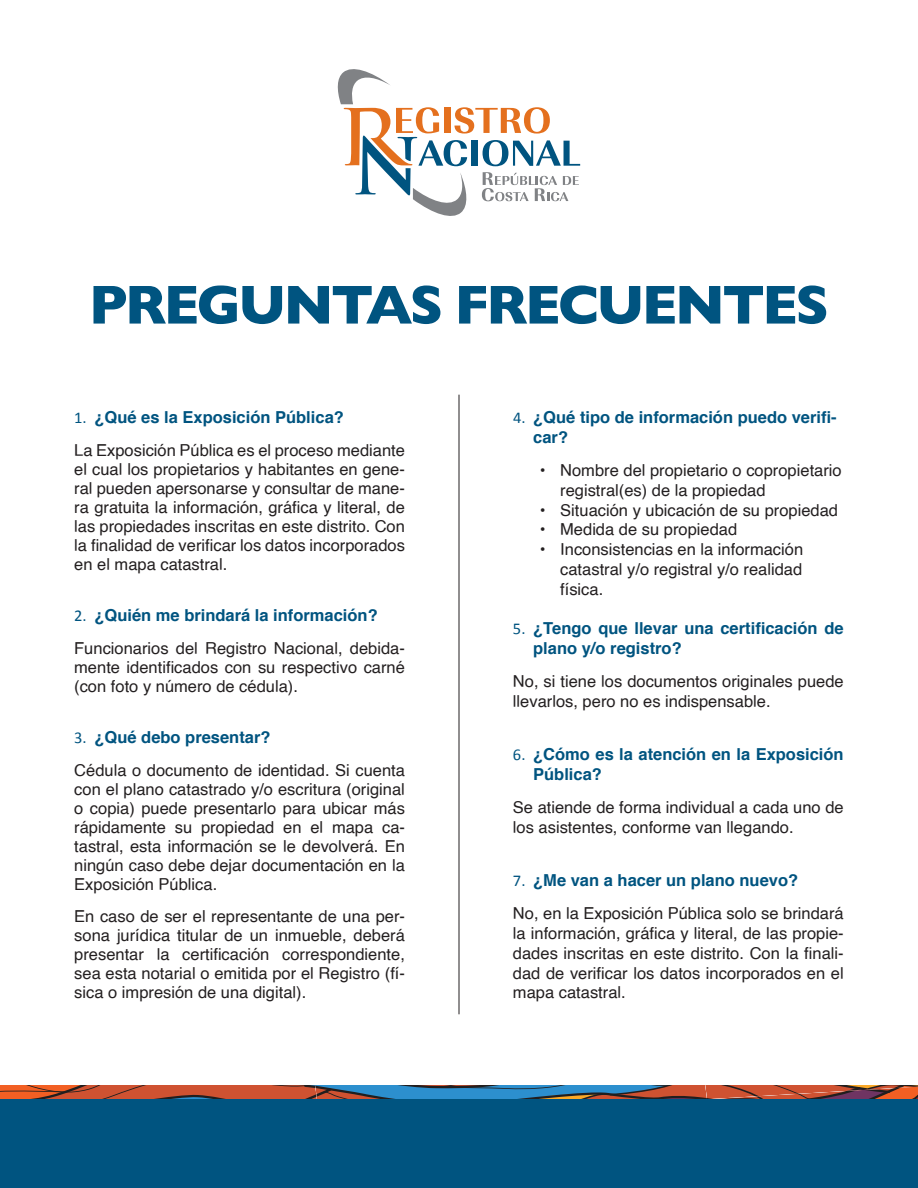
<style>
.page{position:relative;width:918px;height:1188px;background:#fff}
.page>*{position:absolute;margin:0;border:0;box-sizing:border-box;transform-origin:0 0}
.t1{font:700 55.5px "Gill Sans";letter-spacing:-.05em;color:#005480}
.t2{font:16.5px/19px "Helvetica";color:#231f20}
.t3{font:700 16.5px/19.8px "Helvetica";color:#005480}
.s1{font-family:"Calibri";color:#005480}
.s2{font-weight:700;color:#005480}
.s3{font-family:"Calibri";font-weight:400}
</style>
<div class="page">
<svg style="left:337px;top:69px;width:243px;height:147px"></svg>
<svg style="left:0;top:1085px;width:918px;height:15px"></svg>
<div style="left:0;top:1100px;width:918px;height:88px;background:#005480"></div>
<hr style="left:459px;top:395px;width:1px;height:619px;background:#231f20">
<h1 class="t1" style="left:89px;top:261px;width:742px">PREGUNTAS FRECUENTES</h1>
<p class="t2" style="left:74px;top:402px;width:332px;line-height:32.5px"><span class="s1">1.</span> <span class="s2">¿Qué es la Exposición Pública?<br></span>La Exposición Pública es el proceso mediante</p>
<p class="t2" style="left:74px;top:460px;width:332px;text-align:justify">el cual los propietarios y habitantes en gene&shy;ral pueden apersonarse y consultar de mane&shy;ra gratuita la información, gráfica y literal, de las propiedades inscritas en este distrito. Con la finalidad de verificar los datos incorporados en el mapa catastral.</p>
<p class="t2" style="left:74px;top:600px;width:332px;line-height:32.5px"><span class="s1">2.</span> <span class="s2">¿Quién me brindará la información?<br></span>Funcionarios del Registro Nacional, debida-</p>
<p class="t2" style="left:74px;top:658px;width:332px">mente identificados con su respectivo carné (con foto y número de cédula).</p>
<p class="t2" style="left:74px;top:722px;width:332px;line-height:32.5px"><span class="s1">3.</span> <span class="s2">¿Qué debo presentar?<br></span>Cédula o documento de identidad. Si cuenta</p>
<p class="t2" style="left:74px;top:780px;width:332px;text-align:justify">con el plano catastrado y/o escritura (original o copia) puede presentarlo para ubicar más rápidamente su propiedad en el mapa ca&shy;tastral, esta información se le devolverá. En ningún caso debe dejar documentación en la Exposición Pública.</p>
<p class="t2" style="left:74px;top:907px;width:332px;text-align:justify">En caso de ser el representante de una per&shy;sona jurídica titular de un inmueble, deberá presentar la certificación correspondiente, sea esta notarial o emitida por el Registro (fí&shy;sica o impresión de una digital).</p>
<p class="t3" style="left:533px;top:408px;width:305px;text-indent:-20px"><span class="s3">4.</span> ¿Qué tipo de información puedo verifi&shy;car?</p>
<p class="t2" style="left:560px;top:461px;width:283px;line-height:19.8px;text-indent:-20px">• Nombre del propietario o copropietario registral(es) de la propiedad</p>
<p class="t2" style="left:540px;top:501px;width:300px">• Situación y ubicación de su propiedad</p>
<p class="t2" style="left:540px;top:521px;width:199px">• Medida de su propiedad</p>
<p class="t2" style="left:560px;top:540px;width:245px;line-height:19.8px;text-align:justify;text-indent:-20px">• Inconsistencias en la información catastral y/o registral y/o realidad física.</p>
<p class="t3" style="left:533px;top:619px;width:312px;text-indent:-20px"><span class="s3">5.</span> ¿Tengo que llevar una certificación de plano y/o registro?</p>
<p class="t2" style="left:513px;top:672px;width:332px;line-height:19.8px">No, si tiene los documentos originales puede llevarlos, pero no es indispensable.</p>
<p class="t3" style="left:533px;top:745px;width:312px;text-indent:-20px"><span class="s3">6.</span> ¿Cómo es la atención en la Exposición<br>Pública?</p>
<p class="t2" style="left:513px;top:798px;width:332px;line-height:19.8px">Se atiende de forma individual a cada uno de los asistentes, conforme van llegando.</p>
<p class="t2" style="left:513px;top:864px;width:332px;line-height:33.3px"><span class="s1">7.</span> <span class="s2">¿Me van a hacer un plano nuevo?<br></span>No, en la Exposición Pública solo se brindará</p>
<p class="t2" style="left:513px;top:924px;width:332px;line-height:19.8px;text-align:justify">la información, gráfica y literal, de las propie&shy;dades inscritas en este distrito. Con la finali&shy;dad de verificar los datos incorporados en el mapa catastral.</p>
</div>
